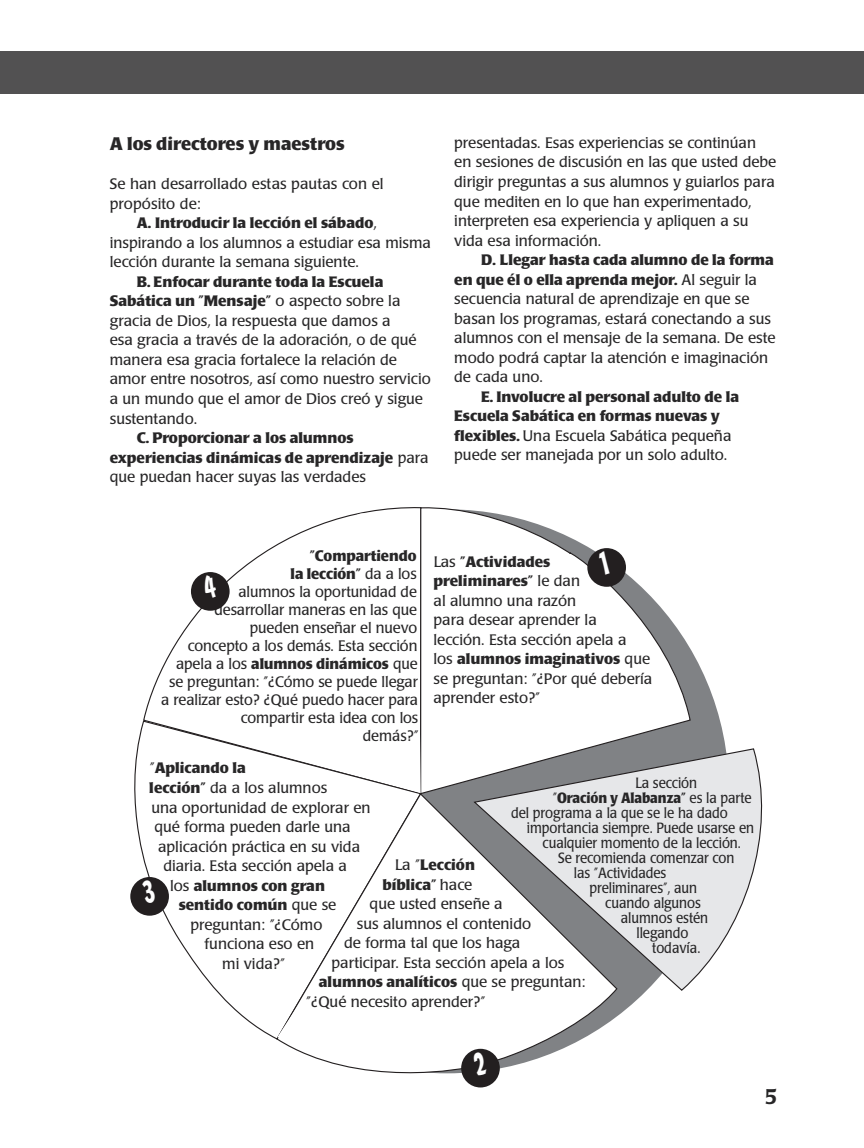
<style>
.page{position:relative;width:864px;height:1148px;background:#fff}
.page>*{position:absolute;margin:0;border:0;box-sizing:border-box;transform-origin:0 0}
.t1{font:500 21px "Poppl Laudatio";color:#272627}
.t2{font:700 18px "Poppl Laudatio";color:#272627}
.t3{font:15px/19.5px "Poppl Laudatio";color:#272627}
.t4{font:700 15px/19.5px "Poppl Laudatio";color:#272627}
.t5{font:14.7px "Poppl Laudatio";letter-spacing:-.005em;color:#272627;scale:.9 1}
.t6{font:700 14.7px "Poppl Laudatio";letter-spacing:-.005em;color:#272627;scale:.9 1}
.s1{font-weight:700}
.s2{font-weight:400}
</style>
<div class="page">
<div style="left:1px;top:51px;width:863px;height:43px;background:#525152"></div>
<svg style="left:618px;top:650px;width:108px;height:366px"></svg>
<svg style="left:419px;top:507px;width:272px;height:285px"></svg>
<svg style="left:134px;top:719px;width:288px;height:320px"></svg>
<svg style="left:276px;top:792px;width:342px;height:281px"></svg>
<svg style="left:473px;top:747px;width:289px;height:244px;background:#dcdddf"></svg>
<svg style="left:277px;top:806px;width:334px;height:258px"></svg>
<svg style="left:149px;top:511px;width:272px;height:282px"></svg>
<svg style="left:432px;top:514px;width:252px;height:268px"></svg>
<div style="left:587px;top:548px;width:39px;height:38px;background:#231f20;border-radius:50%"></div>
<div style="left:461px;top:1048px;width:39px;height:39px;background:#231f20;border-radius:50%"></div>
<div style="left:130px;top:876px;width:39px;height:39px;background:#231f20;border-radius:50%"></div>
<div style="left:191px;top:572px;width:39px;height:38px;background:#231f20;border-radius:50%"></div>
<p class="t2" style="left:110px;top:137px;width:236px">A los directores y maestros</p>
<p class="t3" style="left:110px;top:176px;width:275px">Se han desarrollado estas pautas con el propósito de:</p>
<p class="t3" style="left:110px;top:215px;width:323px;text-indent:27px"><span class="s1">A. Introducir la lección el sábado</span>, inspirando a los alumnos a estudiar esa misma lección durante la semana siguiente.</p>
<p class="t3" style="left:110px;top:273px;width:323px;text-indent:27px"><span class="s1">B. Enfocar durante toda la Escuela Sabática un ”Mensaje”</span> o aspecto sobre la gracia de Dios, la respuesta que damos a<br>esa gracia a través de la adoración, o de qué manera esa gracia fortalece la relación de amor entre nosotros, así como nuestro servicio a un mundo que el amor de Dios creó y sigue sustentando.</p>
<p class="t4" style="left:110px;top:429px;width:320px;text-indent:27px">C. Proporcionar a los alumnos experiencias dinámicas de aprendizaje <span class="s2">para que puedan hacer suyas las verdades</span></p>
<p class="t3" style="left:454px;top:134px;width:324px">presentadas. Esas experiencias se continúan en sesiones de discusión en las que usted debe dirigir preguntas a sus alumnos y guiarlos para que mediten en lo que han experimentado, interpreten esa experiencia y apliquen a su vida esa información.</p>
<p class="t3" style="left:454px;top:251px;width:323px;text-indent:27px"><span class="s1">D. Llegar hasta cada alumno de la forma en que él o ella aprenda mejor.</span> Al seguir la secuencia natural de aprendizaje en que se basan los programas, estará conectando a sus alumnos con el mensaje de la semana. De este modo podrá captar la atención e imaginación de cada uno.</p>
<p class="t4" style="left:454px;top:388px;width:286px;text-indent:27px">E. Involucre al personal adulto de la Escuela Sabática en formas nuevas y flexibles. <span class="s2">Una Escuela Sabática pequeña puede ser manejada por un solo adulto.</span></p>
<p class="t3" style="left:161px;top:548px;width:259px;line-height:18px;text-align:right"><span class="s1">”Compartiendo<br>la lección”</span> da a los<br>alumnos la oportunidad de<br>desarrollar maneras en las que<br>pueden enseñar el nuevo<br>concepto a los demás. Esta sección apela a los <span class="s1">alumnos dinámicos</span> que se preguntan: ”¿Cómo se puede llegar a realizar esto? ¿Qué puedo hacer para compartir esta idea con los<br>demás?”</p>
<p class="t3" style="left:433px;top:553px;width:220px">Las <span class="s1">”Actividades preliminares”</span> le dan<br>al alumno una razón<br>para desear aprender la<br>lección. Esta sección apela a<br>los <span class="s1">alumnos imaginativos</span> que se preguntan: ”¿Por qué debería aprender esto?”</p>
<p class="t5" style="left:636px;top:777px;width:70px">La sección</p>
<p class="t6" style="left:553px;top:792px;width:223px"><span class="s2">”</span>Oración y Alabanza” <span class="s2">es la parte</span></p>
<p class="t5" style="left:511px;top:807px;width:242px">del programa a la que se le ha dado</p>
<p class="t5" style="left:527px;top:822px;width:254px">importancia siempre. Puede usarse en</p>
<p class="t5" style="left:542px;top:837px;width:222px">cualquier momento de la lección.</p>
<p class="t5" style="left:558px;top:852px;width:197px">Se recomienda comenzar con</p>
<p class="t5" style="left:574px;top:867px;width:104px">las ”Actividades</p>
<p class="t5" style="left:589px;top:882px;width:121px">preliminares”, aun</p>
<p class="t5" style="left:605px;top:897px;width:108px">cuando algunos</p>
<p class="t5" style="left:621px;top:912px;width:99px">alumnos estén</p>
<p class="t5" style="left:637px;top:927px;width:59px">llegando</p>
<p class="t5" style="left:652px;top:942px;width:55px">todavía.</p>
<p class="t4" style="left:150px;top:760px;width:97px"><span class="s2">”</span>Aplicando la</p>
<p class="t3" style="left:149px;top:779px;width:179px"><span class="s1">lección”</span> da a los alumnos</p>
<p class="t3" style="left:151px;top:798px;width:221px">una oportunidad de explorar en</p>
<p class="t3" style="left:155px;top:818px;width:198px">qué forma pueden darle una</p>
<p class="t3" style="left:158px;top:837px;width:203px">aplicación práctica en su vida</p>
<p class="t3" style="left:163px;top:857px;width:185px">diaria. Esta sección apela a</p>
<p class="t4" style="left:170px;top:877px;width:156px"><span class="s2">los</span> alumnos con gran</p>
<p class="t4" style="left:179px;top:896px;width:159px">sentido común <span class="s2">que se</span></p>
<p class="t3" style="left:190px;top:915px;width:134px">preguntan: ”¿Cómo</p>
<p class="t3" style="left:205px;top:935px;width:111px">funciona eso en</p>
<p class="t3" style="left:222px;top:954px;width:64px">mi vida?”</p>
<p class="t4" style="left:395px;top:856px;width:81px"><span class="s2">La ”</span>Lección</p>
<p class="t4" style="left:382px;top:876px;width:91px">bíblica” <span class="s2">hace</span></p>
<p class="t3" style="left:370px;top:895px;width:135px">que usted enseñe a</p>
<p class="t3" style="left:357px;top:915px;width:176px">sus alumnos el contenido</p>
<p class="t3" style="left:344px;top:934px;width:178px">de forma tal que los haga</p>
<p class="t3" style="left:332px;top:954px;width:234px">participar. Esta sección apela a los</p>
<p class="t4" style="left:319px;top:973px;width:268px">alumnos analíticos <span class="s2">que se preguntan:</span></p>
<p class="t3" style="left:306px;top:993px;width:181px">”¿Qué necesito aprender?”</p>
<h1 class="t1" style="left:765px;top:1088px;width:14px">5</h1>
</div>
